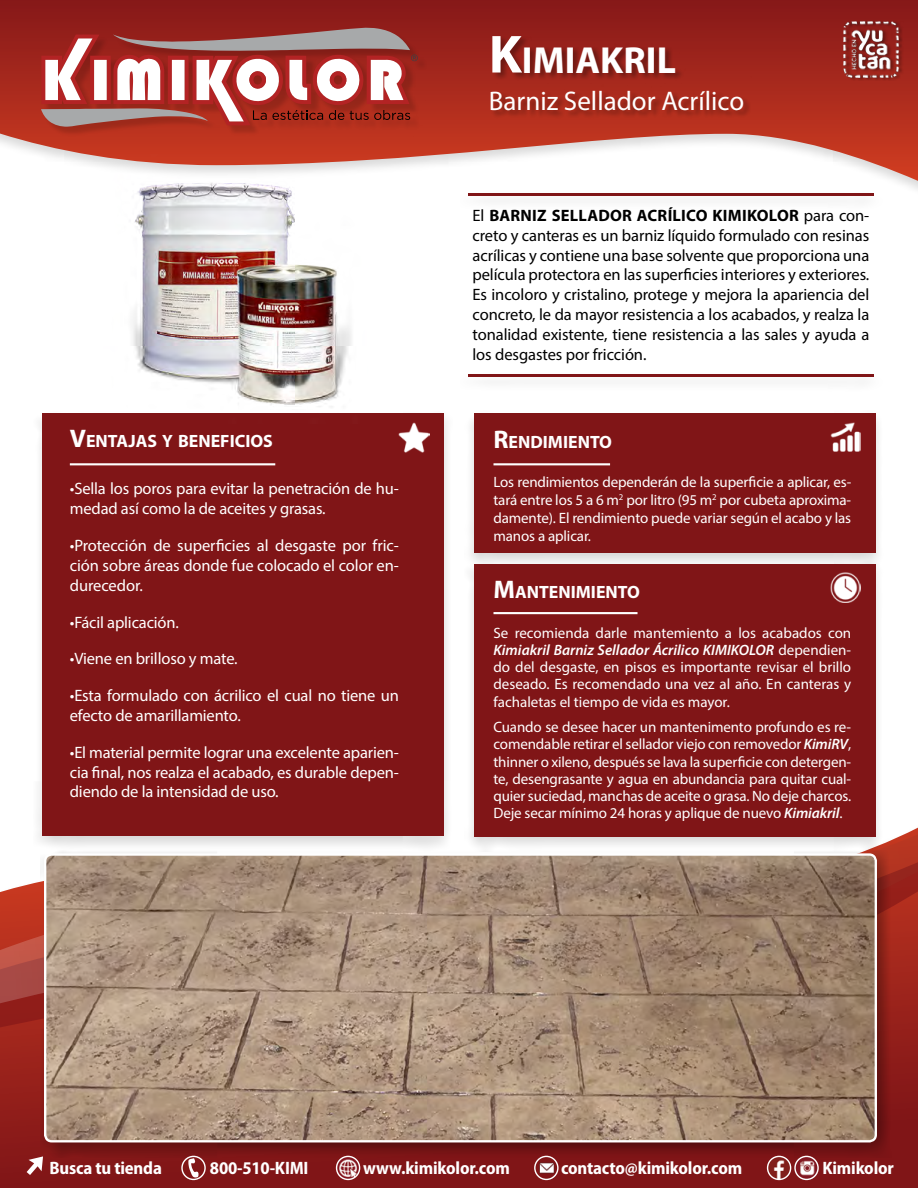
<style>
.page{position:relative;width:918px;height:1188px;background:#fff}
.page>*{position:absolute;margin:0;border:0;box-sizing:border-box;transform-origin:0 0}
.t1{font:700 37.8px "Myriad Pro";color:#fff}
.t2{font:27px "Myriad Pro";color:#fff}
.t3{font:700 semi-condensed 18px "Myriad Pro";letter-spacing:-.01em;color:#fff}
.t4{font:700 17.85px "Myriad Pro";color:#fff}
.t5{font:16.5px/19.8px "Myriad Pro";letter-spacing:-.01em;color:#fff}
.t6{font:16.5px/19.8px "Myriad Pro";letter-spacing:-.005em;color:#000;text-align:justify}
.t7{font:700 16.5px "Myriad Pro";letter-spacing:.015em;color:#000}
.t8{font:15px/17.2px "Myriad Pro";letter-spacing:-.01em;color:#fff;text-align:justify}
.s1{font-size:54px}
.s2{font-size:25.5px}
.s3{font-weight:400}
.s4{font-weight:600;font-style:italic}
</style>
<div class="page">
<div style="left:0;top:780px;width:918px;height:408px;background:#801517"></div>
<svg style="left:0;top:780px;width:918px;height:334px;background:#bd665f"></svg>
<svg style="left:0;top:0;width:918px;height:181px"></svg>
<div style="left:43px;top:30px;width:385px;height:107px;background:#000;opacity:.15"></div>
<svg style="left:41px;top:28px;width:377px;height:99px"></svg>
<div style="left:491px;top:36px;width:261px;height:83px;background:#000;opacity:.3"></div>
<div style="left:41px;top:850px;width:851px;height:308px;background:#000;opacity:.32"></div>
<img style="left:45px;top:856px;width:831px;height:285px">
<div style="left:44px;top:853px;width:833px;height:289px;border:2px solid #fff;border-radius:7px"></div>
<div style="left:844px;top:20px;width:59px;height:61px;background:#000;opacity:.33"></div>
<img style="left:843px;top:21px;width:56px;height:57px">
<div style="left:33px;top:411px;width:420px;height:441px;background:#000;opacity:.15"></div>
<div style="left:43px;top:413px;width:401px;height:423px;background:#801517"></div>
<div style="left:465px;top:411px;width:420px;height:158px;background:#000;opacity:.15"></div>
<div style="left:474px;top:413px;width:401px;height:140px;background:#801517"></div>
<div style="left:460px;top:190px;width:423px;height:21px;background:#f9f9f9"></div>
<hr style="left:468px;top:193px;width:406px;height:3px;background:#801517">
<div style="left:460px;top:371px;width:423px;height:21px;background:#f9f9f9"></div>
<hr style="left:468px;top:374px;width:406px;height:3px;background:#801517">
<div style="left:465px;top:561px;width:420px;height:291px;background:#000;opacity:.15"></div>
<div style="left:474px;top:564px;width:401px;height:272px;background:#801517"></div>
<img style="left:399px;top:423px;width:30px;height:29px">
<img style="left:830px;top:422px;width:30px;height:30px">
<img style="left:830px;top:573px;width:30px;height:29px">
<hr style="left:70px;top:463px;width:205px;height:2px;background:#fff">
<hr style="left:494px;top:463px;width:116px;height:2px;background:#fff">
<hr style="left:494px;top:612px;width:144px;height:2px;background:#fff">
<img style="left:103px;top:155px;width:270px;height:258px">
<img style="left:768px;top:1156px;width:23px;height:23px;border-radius:12px">
<div style="left:767px;top:1156px;width:24px;height:24px;border:1px solid #fff;border-radius:50%"></div>
<img style="left:337px;top:1156px;width:23px;height:23px;border-radius:12px">
<div style="left:336px;top:1156px;width:24px;height:24px;border:1px solid #fff;border-radius:50%"></div>
<img style="left:795px;top:1156px;width:23px;height:23px;border-radius:12px">
<div style="left:794px;top:1156px;width:25px;height:24px;border:1px solid #fff;border-radius:50%"></div>
<div style="left:181px;top:1156px;width:25px;height:24px;border:1px solid #fff;border-radius:50%"></div>
<svg style="left:188px;top:1158px;width:10px;height:20px"></svg>
<img style="left:535px;top:1156px;width:23px;height:23px;border-radius:12px">
<div style="left:534px;top:1156px;width:25px;height:24px;border:1px solid #fff;border-radius:50%"></div>
<svg style="left:27px;top:1156px;width:16px;height:19px"></svg>
<h1 class="t1" style="left:489px;top:35px;width:189px"><span class="s1">K</span>IMIAKRIL</h1>
<h2 class="t2" style="left:489px;top:84px;width:257px">Barniz Sellador Acrílico</h2>
<p class="t4" style="left:70px;top:430px;width:205px"><span class="s2">V</span>ENTAJAS Y BENEFICIOS</p>
<p class="t5" style="left:70px;top:479px;width:331px">•Sella los poros para evitar la penetración de hu&shy;medad así como la de aceites y grasas.</p>
<p class="t5" style="left:70px;top:535px;width:331px;text-align:justify">•Protección de superficies al desgaste por fric&shy;ción sobre áreas donde fue colocado el color en&shy;durecedor.</p>
<p class="t5" style="left:70px;top:612px;width:111px">•Fácil aplicación.</p>
<p class="t5" style="left:70px;top:649px;width:169px">•Viene en brilloso y mate.</p>
<p class="t5" style="left:70px;top:685px;width:331px">•Esta formulado con ácrilico el cual no tiene un efecto de amarillamiento.</p>
<p class="t5" style="left:70px;top:742px;width:331px;text-align:justify">•El material permite lograr una excelente aparien&shy;cia final, nos realza el acabado, es durable depen&shy;diendo de la intensidad de uso.</p>
<p class="t7" style="left:472px;top:205px;width:296px"><span class="s3">El</span> BARNIZ SELLADOR ACRÍLICO KIMIKOLOR</p>
<p class="t6" style="left:472px;top:205px;width:398px;text-indent:331px">para con&shy;creto y canteras es un barniz líquido formulado con resinas acrílicas y contiene una base solvente que proporciona una película protectora en las superficies interiores y exteriores.<br>Es incoloro y cristalino, protege y mejora la apariencia del concreto, le da mayor resistencia a los acabados, y realza la tonalidad existente, tiene resistencia a las sales y ayuda a los desgastes por fricción.</p>
<p class="t4" style="left:494px;top:430px;width:120px"><span class="s2">R</span>ENDIMIENTO</p>
<p class="t8" style="left:494px;top:473px;width:359px;line-height:18px">Los rendimientos dependerán de la superficie a aplicar, es&shy;tará entre los 5 a 6 m<sup>2</sup> por litro (95 m<sup>2</sup> por cubeta aproxima&shy;damente). El rendimiento puede variar según el acabo y las manos a aplicar.</p>
<p class="t4" style="left:494px;top:580px;width:148px"><span class="s2">M</span>ANTENIMIENTO</p>
<p class="t8" style="left:494px;top:624px;width:359px">Se recomienda darle mantemiento a los acabados con <span class="s4">Kimiakril Barniz Sellador Ácrilico KIMIKOLOR</span> dependien&shy;do del desgaste, en pisos es importante revisar el brillo deseado. Es recomendado una vez al año. En canteras y fachaletas el tiempo de vida es mayor.</p>
<p class="t8" style="left:494px;top:718px;width:359px">Cuando se desee hacer un mantenimento profundo es re&shy;comendable retirar el sellador viejo con removedor <span class="s4">KimiRV</span>, thinner o xileno, después se lava la superficie con detergen&shy;te, desengrasante y agua en abundancia para quitar cual&shy;quier suciedad, manchas de aceite o grasa. No deje charcos.<br>Deje secar mínimo 24 horas y aplique de nuevo <span class="s4">Kimiakril</span>.</p>
<p class="t3" style="left:50px;top:1156px;width:114px">Busca tu tienda</p>
<p class="t3" style="left:210px;top:1156px;width:100px">800-510-KIMI</p>
<p class="t3" style="left:363px;top:1156px;width:148px">www.kimikolor.com</p>
<p class="t3" style="left:561px;top:1156px;width:183px">contacto@kimikolor.com</p>
<p class="t3" style="left:822px;top:1156px;width:73px">Kimikolor</p>
</div>
